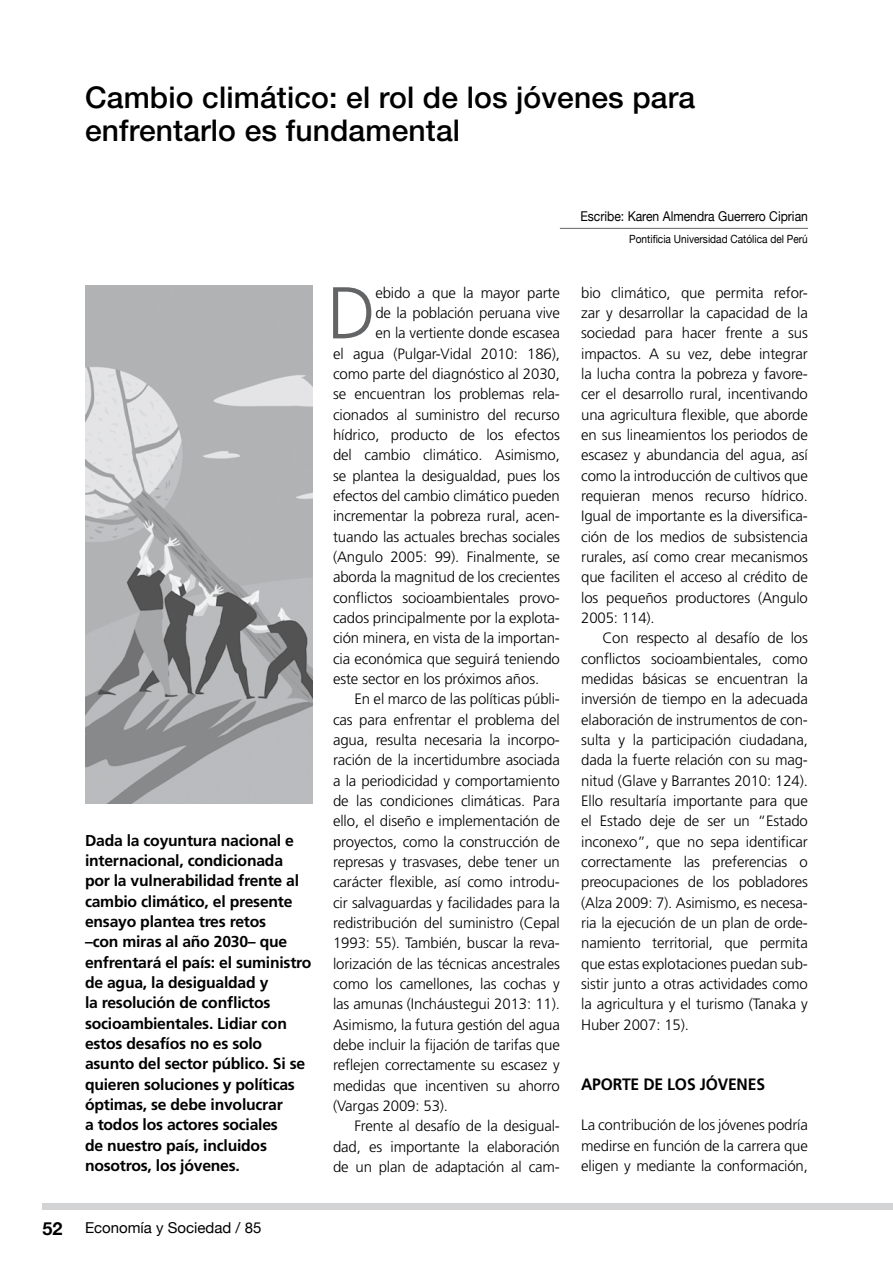
<style>
.page{position:relative;width:893px;height:1263px;background:#fff}
.page>*{position:absolute;margin:0;border:0;box-sizing:border-box;transform-origin:0 0}
.t1{font:300 73.2px "Frutiger";color:#636466}
.t2{font:500 30px/33px "Helvetica Neue";letter-spacing:.005em;color:#000}
.t3{font:700 18px "Helvetica Neue";color:#000}
.t4{font:700 16.5px "Frutiger";letter-spacing:-.01em;color:#000;scale:.95 1}
.t5{font:700 15.75px/20.2px "Frutiger";letter-spacing:-.015em;color:#000}
.t6{font:300 15px/20.2px "Frutiger";letter-spacing:-.01em;color:#000;text-align:justify}
.t7{font:15px "Helvetica Neue";color:#000}
.t8{font:13.5px "Helvetica Neue";color:#000;scale:.9 1}
.t9{font:11.25px "Helvetica Neue";color:#000;scale:.9 1}
</style>
<div class="page">
<div style="left:43px;top:1203px;width:850px;height:7px;background:#d1d3d4"></div>
<img style="left:85px;top:286px;width:228px;height:518px">
<hr style="left:560px;top:228px;width:248px;height:1px;background:#636466">
<h2 class="t2" style="left:85px;top:81px;width:612px">Cambio climático: el rol de los jóvenes para enfrentarlo es fundamental</h2>
<p class="t8" style="left:580px;top:208px;width:254px">Escribe: Karen Almendra Guerrero Ciprian</p>
<p class="t5" style="left:85px;top:830px;width:228px">Dada la coyuntura nacional e internacional, condicionada por la vulnerabilidad frente al cambio climático, el presente ensayo plantea tres retos<br>–con miras al año 2030– que enfrentará el país: el suministro de agua, la desigualdad y<br>la resolución de conflictos socioambientales. Lidiar con estos desafíos no es solo asunto del sector público. Si se quieren soluciones y políticas óptimas, se debe involucrar<br>a todos los actores sociales<br>de nuestro país, incluidos nosotros, los jóvenes.</p>
<p class="t3" style="left:43px;top:1217px;width:22px">52</p>
<p class="t7" style="left:85px;top:1218px;width:178px">Economía y Sociedad / 85</p>
<h1 class="t1" style="left:327px;top:272px;width:50px">D</h1>
<p class="t6" style="left:375px;top:282px;width:186px">ebido a que la mayor parte</p>
<p class="t6" style="left:375px;top:303px;width:186px">de la población peruana vive</p>
<p class="t6" style="left:375px;top:323px;width:186px">en la vertiente donde escasea</p>
<p class="t6" style="left:333px;top:343px;width:228px">el agua (Pulgar-Vidal 2010: 186),</p>
<p class="t6" style="left:333px;top:364px;width:228px">como parte del diagnóstico al 2030,</p>
<p class="t6" style="left:333px;top:384px;width:228px">se encuentran los problemas rela-</p>
<p class="t6" style="left:333px;top:404px;width:228px">cionados al suministro del recurso</p>
<p class="t6" style="left:333px;top:425px;width:228px">hídrico, producto de los efectos</p>
<p class="t6" style="left:333px;top:445px;width:228px">del cambio climático. Asimismo,</p>
<p class="t6" style="left:333px;top:465px;width:228px">se plantea la desigualdad, pues los</p>
<p class="t6" style="left:333px;top:486px;width:228px">efectos del cambio climático pueden</p>
<p class="t6" style="left:333px;top:506px;width:228px">incrementar la pobreza rural, acen-</p>
<p class="t6" style="left:333px;top:526px;width:228px">tuando las actuales brechas sociales</p>
<p class="t6" style="left:333px;top:547px;width:228px">(Angulo 2005: 99). Finalmente, se</p>
<p class="t6" style="left:333px;top:567px;width:228px">aborda la magnitud de los crecientes</p>
<p class="t6" style="left:333px;top:587px;width:228px">conflictos socioambientales provo-</p>
<p class="t6" style="left:333px;top:608px;width:228px">cados principalmente por la explota-</p>
<p class="t6" style="left:333px;top:628px;width:228px">ción minera, en vista de la importan-</p>
<p class="t6" style="left:333px;top:648px;width:228px">cia económica que seguirá teniendo</p>
<p class="t6" style="left:333px;top:669px;width:208px">este sector en los próximos años.</p>
<p class="t6" style="left:354px;top:689px;width:207px">En el marco de las políticas públi-</p>
<p class="t6" style="left:333px;top:709px;width:228px">cas para enfrentar el problema del</p>
<p class="t6" style="left:333px;top:730px;width:228px">agua, resulta necesaria la incorpo-</p>
<p class="t6" style="left:333px;top:750px;width:228px">ración de la incertidumbre asociada</p>
<p class="t6" style="left:333px;top:770px;width:228px">a la periodicidad y comportamiento</p>
<p class="t6" style="left:333px;top:790px;width:228px">de las condiciones climáticas. Para</p>
<p class="t6" style="left:333px;top:811px;width:228px">ello, el diseño e implementación de</p>
<p class="t6" style="left:333px;top:831px;width:228px">proyectos, como la construcción de</p>
<p class="t6" style="left:333px;top:851px;width:228px">represas y trasvases, debe tener un</p>
<p class="t6" style="left:333px;top:872px;width:228px">carácter flexible, así como introdu-</p>
<p class="t6" style="left:333px;top:892px;width:228px">cir salvaguardas y facilidades para la</p>
<p class="t6" style="left:333px;top:912px;width:228px">redistribución del suministro (Cepal</p>
<p class="t6" style="left:333px;top:933px;width:228px">1993: 55). También, buscar la reva-</p>
<p class="t6" style="left:333px;top:953px;width:228px">lorización de las técnicas ancestrales</p>
<p class="t6" style="left:333px;top:973px;width:228px">como los camellones, las cochas y</p>
<p class="t6" style="left:333px;top:994px;width:228px">las amunas (Incháustegui 2013: 11).</p>
<p class="t6" style="left:333px;top:1014px;width:228px">Asimismo, la futura gestión del agua</p>
<p class="t6" style="left:333px;top:1034px;width:228px">debe incluir la fijación de tarifas que</p>
<p class="t6" style="left:333px;top:1055px;width:228px">reflejen correctamente su escasez y</p>
<p class="t6" style="left:333px;top:1075px;width:228px">medidas que incentiven su ahorro</p>
<p class="t6" style="left:333px;top:1095px;width:117px">(Vargas 2009: 53).</p>
<p class="t6" style="left:354px;top:1116px;width:207px">Frente al desafío de la desigual-</p>
<p class="t6" style="left:333px;top:1136px;width:228px">dad, es importante la elaboración</p>
<p class="t6" style="left:333px;top:1156px;width:228px">de un plan de adaptación al cam-</p>
<p class="t9" style="left:629px;top:233px;width:200px">Pontificia Universidad Católica del Perú</p>
<p class="t6" style="left:581px;top:282px;width:228px">bio climático, que permita refor&shy;zar y desarrollar la capacidad de la sociedad para hacer frente a sus impactos. A su vez, debe integrar la lucha contra la pobreza y favore&shy;cer el desarrollo rural, incentivando una agricultura flexible, que aborde en sus lineamientos los periodos de escasez y abundancia del agua, así como la introducción de cultivos que requieran menos recurso hídrico.<br>Igual de importante es la diversifica&shy;ción de los medios de subsistencia rurales, así como crear mecanismos que faciliten el acceso al crédito de los pequeños productores (Angulo 2005: 114).</p>
<p class="t6" style="left:581px;top:628px;width:228px;text-indent:21px">Con respecto al desafío de los conflictos socioambientales, como medidas básicas se encuentran la inversión de tiempo en la adecuada elaboración de instrumentos de con&shy;sulta y la participación ciudadana, dada la fuerte relación con su mag&shy;nitud (Glave y Barrantes 2010: 124).<br>Ello resultaría importante para que el Estado deje de ser un “Estado inconexo”, que no sepa identificar correctamente las preferencias o preocupaciones de los pobladores (Alza 2009: 7). Asimismo, es necesa&shy;ria la ejecución de un plan de orde&shy;namiento territorial, que permita que estas explotaciones puedan sub&shy;sistir junto a otras actividades como la agricultura y el turismo (Tanaka y Huber 2007: 15).</p>
<p class="t4" style="left:581px;top:1074px;width:155px">Aporte de los jóvenes</p>
<p class="t6" style="left:581px;top:1115px;width:228px">La contribución de los jóvenes podría medirse en función de la carrera que eligen y mediante la conformación,</p>
</div>
